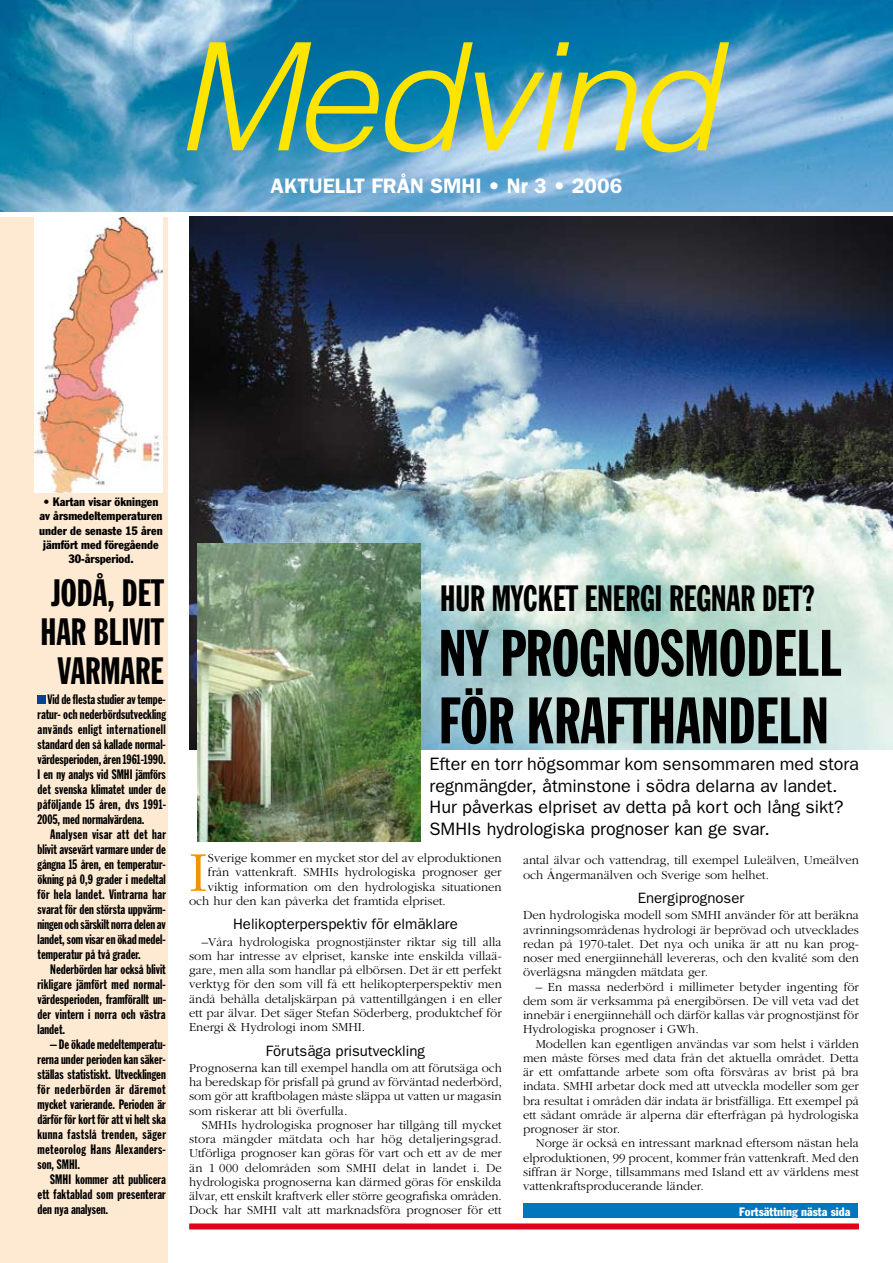
<style>
.page{position:relative;width:893px;height:1263px;background:#fff}
.page>*{position:absolute;margin:0;border:0;box-sizing:border-box;transform-origin:0 0}
.t1{font:italic 300 150px "Helvetica";letter-spacing:-.04em;color:#ffe400}
.t2{font:64.5px/67.5px "Franklin Gothic Extra Cond";color:#000}
.t3{font:300 58.5px "Garamond";color:#f29400}
.t4{font:37.5px/39px "Franklin Gothic Extra Cond";color:#000;text-align:center}
.t5{font:36px "Franklin Gothic Extra Cond";color:#000}
.t6{font:600 21px "Franklin Gothic";color:#fff}
.t7{font:18px/21.6px "Franklin Gothic";color:#000}
.t8{font:15px "Franklin Gothic";color:#000}
.t9{font:13.5px/15px "Franklin Gothic Extra Cond";letter-spacing:.005em;color:#000;text-align:justify}
.t10{font:300 12.75px/14.2px "Garamond";color:#000;text-align:justify}
.t11{font:condensed 12px/14.4px "Franklin Gothic";color:#000;text-align:center}
.t12{font:condensed 12px "Franklin Gothic";color:#fff}
</style>
<div class="page">
<div style="left:0;top:217px;width:168px;height:1046px;background:#feead2"></div>
<img style="left:0;top:0;width:893px;height:211px">
<div style="left:189px;top:1223px;width:670px;height:6px;background:#e2001a"></div>
<img style="left:189px;top:217px;width:704px;height:533px">
<img style="left:34px;top:218px;width:128px;height:274px">
<div style="left:38px;top:696px;width:8px;height:8px;background:#004494"></div>
<img style="left:198px;top:543px;width:223px;height:298px">
<div style="left:523px;top:1204px;width:334px;height:14px;background:#0076bd"></div>
<h1 class="t1" style="left:175px;top:3px;width:544px">Medvind</h1>
<h3 class="t6" style="left:271px;top:174px;width:353px">AKTUELLT FRÅN SMHI • Nr 3 • 2006</h3>
<p class="t11" style="left:39px;top:494px;width:125px">• Kartan visar ökningen av årsmedeltemperaturen under de senaste 15 åren jämfört med föregående<br>30-årsperiod.</p>
<h3 class="t4" style="left:40px;top:573px;width:125px">JODÅ, DET<br>HAR BLIVIT<br>VARMARE</h3>
<p class="t9" style="left:38px;top:692px;width:130px;text-indent:10px">Vid de flesta studier av tempe&shy;ratur- och nederbördsutveckling används enligt internationell standard den så kallade normal&shy;värdesperioden, åren 1961-1990.<br>I en ny analys vid SMHI jämförs det svenska klimatet under de påföljande 15 åren, dvs 1991- 2005, med normalvärdena.</p>
<p class="t9" style="left:38px;top:827px;width:130px;text-indent:13px">Analysen visar att det har blivit avsevärt varmare under de gångna 15 åren, en temperatur&shy;ökning på 0,9 grader i medeltal för hela landet. Vintrarna har svarat för den största uppvärm&shy;ningen och särskilt norra delen av landet, som visar en ökad medel&shy;temperatur på två grader.</p>
<p class="t9" style="left:38px;top:962px;width:130px;text-indent:13px">Nederbörden har också blivit rikligare jämfört med normal&shy;värdesperioden, framförallt un&shy;der vintern i norra och västra landet.</p>
<p class="t9" style="left:38px;top:1037px;width:130px;text-indent:13px">– De ökade medeltemperatu&shy;rerna under perioden kan säker&shy;ställas statistiskt. Utvecklingen för nederbörden är däremot mycket varierande. Perioden är därför för kort för att vi helt ska kunna fastslå trenden, säger meteorolog Hans Alexanders&shy;son, SMHI.</p>
<p class="t9" style="left:38px;top:1172px;width:130px;text-indent:13px">SMHI kommer att publicera ett faktablad som presenterar den nya analysen.</p>
<h3 class="t5" style="left:440px;top:579px;width:376px">HUR MYCKET ENERGI REGNAR DET?</h3>
<h2 class="t2" style="left:439px;top:619px;width:405px">NY PROGNOSMODELL<br>FÖR KRAFTHANDELN</h2>
<h3 class="t7" style="left:429px;top:753px;width:431px">Efter en torr högsommar kom sensommaren med stora regnmängder, åtminstone i södra delarna av landet.<br>Hur påverkas elpriset av detta på kort och lång sikt?<br>SMHIs hydrologiska prognoser kan ge svar.</h3>
<h3 class="t3" style="left:189px;top:840px;width:20px">I</h3>
<p class="t10" style="left:208px;top:851px;width:295px">Sverige kommer en mycket stor del av elproduktionen</p>
<p class="t10" style="left:208px;top:865px;width:295px">från vattenkraft. SMHIs hydrologiska prognoser ger</p>
<p class="t10" style="left:208px;top:880px;width:295px">viktig information om den hydrologiska situationen</p>
<p class="t10" style="left:189px;top:894px;width:258px">och hur den kan påverka det framtida elpriset.</p>
<p class="t8" style="left:233px;top:916px;width:226px">Helikopterperspektiv för elmäklare</p>
<p class="t10" style="left:189px;top:935px;width:314px;text-indent:13px">–Våra hydrologiska prognostjänster riktar sig till alla som har intresse av elpriset, kanske inte enskilda villaä&shy;gare, men alla som handlar på elbörsen. Det är ett perfekt verktyg för den som vill få ett helikopterperspektiv men ändå behålla detaljskärpan på vattentillgången i en eller ett par älvar. Det säger Stefan Söderberg, produktchef för Energi &amp; Hydrologi inom SMHI.</p>
<p class="t8" style="left:266px;top:1042px;width:160px">Förutsäga prisutveckling</p>
<p class="t10" style="left:189px;top:1061px;width:314px">Prognoserna kan till exempel handla om att förutsäga och ha beredskap för prisfall på grund av förväntad nederbörd, som gör att kraftbolagen måste släppa ut vatten ur magasin som riskerar att bli överfulla.</p>
<p class="t10" style="left:189px;top:1118px;width:314px;text-indent:13px">SMHIs hydrologiska prognoser har tillgång till mycket stora mängder mätdata och har hög detaljeringsgrad.<br>Utförliga prognoser kan göras för vart och ett av de mer än 1 000 delområden som SMHI delat in landet i. De hydrologiska prognoserna kan därmed göras för enskilda älvar, ett enskilt kraftverk eller större geografiska områden.<br>Dock har SMHI valt att marknadsföra prognoser för ett</p>
<p class="t10" style="left:523px;top:853px;width:337px">antal älvar och vattendrag, till exempel Luleälven, Umeälven och Ångermanälven och Sverige som helhet.</p>
<p class="t8" style="left:638px;top:889px;width:108px">Energiprognoser</p>
<p class="t10" style="left:523px;top:908px;width:337px">Den hydrologiska modell som SMHI använder för att beräkna avrinningsområdenas hydrologi är beprövad och utvecklades redan på 1970-talet. Det nya och unika är att nu kan prog&shy;noser med energiinnehåll levereras, och den kvalité som den överlägsna mängden mätdata ger.</p>
<p class="t10" style="left:523px;top:979px;width:337px;text-indent:13px">– En massa nederbörd i millimeter betyder ingenting för dem som är verksamma på energibörsen. De vill veta vad det innebär i energiinnehåll och därför kallas vår prognostjänst för Hydrologiska prognoser i GWh.</p>
<p class="t10" style="left:523px;top:1036px;width:337px;text-indent:13px">Modellen kan egentligen användas var som helst i världen men måste förses med data från det aktuella området. Detta är ett omfattande arbete som ofta försvåras av brist på bra indata. SMHI arbetar dock med att utveckla modeller som ger bra resultat i områden där indata är bristfälliga. Ett exempel på ett sådant område är alperna där efterfrågan på hydrologiska prognoser är stor.</p>
<p class="t10" style="left:523px;top:1136px;width:337px;text-indent:13px">Norge är också en intressant marknad eftersom nästan hela elproduktionen, 99 procent, kommer från vattenkraft. Med den siffran är Norge, tillsammans med Island ett av världens mest vattenkraftsproducerande länder.</p>
<p class="t12" style="left:739px;top:1204px;width:113px">Fortsättning nästa sida</p>
</div>
